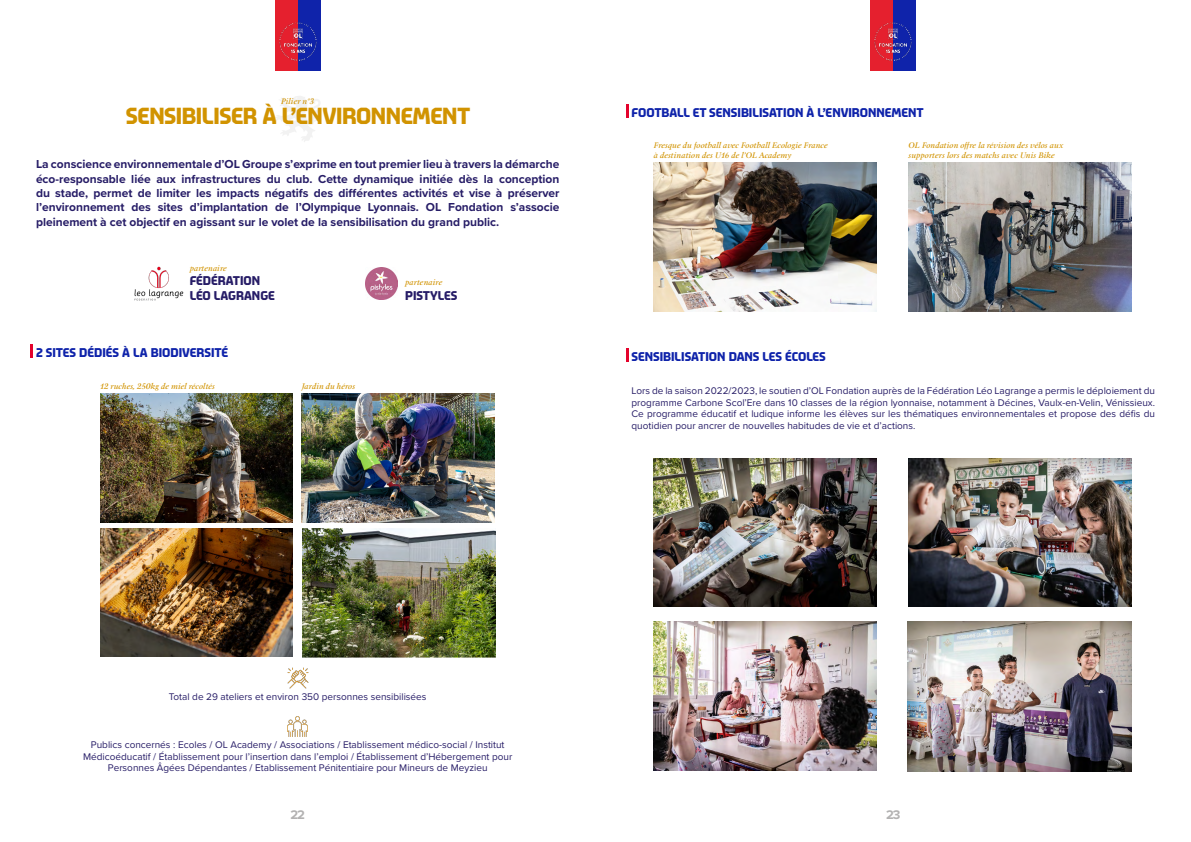
<style>
.page{position:relative;width:1191px;height:842px;background:#fff}
.page>*{position:absolute;margin:0;border:0;box-sizing:border-box;transform-origin:0 0}
.t1{font:22px "OL Stadium";letter-spacing:-.02em;color:#d19300}
.t2{font:700 13px "Proxima Nova";color:#b3b2b2}
.t3{font:700 12px/14.4px "Proxima Nova";color:#271d67;text-align:justify}
.t4{font:12px "OL Stadium";color:#0f23aa}
.t5{font:12px/14.4px "OL Stadium";color:#271d67}
.t6{font:10px/11.5px "Proxima Nova";color:#271d67;text-align:center}
.t7{font:italic 8px/9.6px "Mauritius";color:#d19300}
</style>
<div class="page">
<div style="left:275px;top:0;width:23px;height:71px;background:#e5202e"></div>
<div style="left:298px;top:0;width:23px;height:71px;background:#0f23aa"></div>
<img style="left:279px;top:22px;width:38px;height:39px">
<svg style="left:276px;top:96px;width:44px;height:46px"></svg>
<img style="left:134px;top:266px;width:50px;height:34px">
<img style="left:302px;top:394px;width:192px;height:128px">
<img style="left:100px;top:394px;width:193px;height:128px">
<img style="left:287px;top:667px;width:22px;height:22px">
<img style="left:287px;top:716px;width:21px;height:21px">
<img style="left:365px;top:267px;width:33px;height:33px">
<img style="left:100px;top:528px;width:193px;height:128px">
<img style="left:303px;top:528px;width:192px;height:130px">
<svg style="left:31px;top:345px;width:2px;height:13px"></svg>
<div style="left:870px;top:0;width:23px;height:71px;background:#e5202e"></div>
<div style="left:893px;top:0;width:23px;height:71px;background:#0f23aa"></div>
<img style="left:874px;top:22px;width:38px;height:39px">
<img style="left:654px;top:163px;width:222px;height:148px">
<img style="left:908px;top:163px;width:223px;height:148px">
<img style="left:654px;top:458px;width:222px;height:148px">
<img style="left:908px;top:458px;width:223px;height:148px">
<img style="left:654px;top:622px;width:222px;height:148px">
<img style="left:907px;top:622px;width:224px;height:149px">
<svg style="left:626px;top:104px;width:2px;height:13px"></svg>
<svg style="left:626px;top:348px;width:2px;height:14px"></svg>
<p class="t7" style="left:281px;top:96px;width:35px">Pilier n°3</p>
<h1 class="t1" style="left:126px;top:102px;width:346px">SENSIBILISER À L’ENVIRONNEMENT</h1>
<p class="t3" style="left:36px;top:157px;width:525px">La conscience environnementale d’OL Groupe s’exprime en tout premier lieu à travers la démarche éco-responsable liée aux infrastructures du club. Cette dynamique initiée dès la conception du stade, permet de limiter les impacts négatifs des différentes activités et vise à préserver l’environnement des sites d’implantation de l’Olympique Lyonnais. OL Fondation s’associe pleinement à cet objectif en agissant sur le volet de la sensibilisation du grand public.</p>
<p class="t7" style="left:190px;top:263px;width:39px">partenaire</p>
<p class="t5" style="left:190px;top:274px;width:87px">FÉDÉRATION<br>LÉO LAGRANGE</p>
<p class="t4" style="left:36px;top:345px;width:194px">2 SITES DÉDIÉS À LA BIODIVERSITÉ</p>
<p class="t7" style="left:100px;top:381px;width:116px">12 ruches, 250kg de miel récoltés</p>
<p class="t7" style="left:302px;top:381px;width:55px">Jardin du héros</p>
<p class="t7" style="left:405px;top:278px;width:39px">partenaire</p>
<p class="t5" style="left:405px;top:288px;width:54px">PISTYLES</p>
<p class="t4" style="left:631px;top:105px;width:294px">FOOTBALL ET SENSIBILISATION À L’ENVIRONNEMENT</p>
<p class="t7" style="left:654px;top:140px;width:175px">Fresque du football avec Football Ecologie France à destination des U16 de l’OL Academy</p>
<p class="t7" style="left:908px;top:140px;width:156px">OL Fondation offre la révision des vélos aux supporters lors des matchs avec Unis Bike</p>
<p class="t4" style="left:631px;top:349px;width:196px">SENSIBILISATION DANS LES ÉCOLES</p>
<p class="t6" style="left:631px;top:385px;width:525px;text-align:justify">Lors de la saison 2022/2023, le soutien d’OL Fondation auprès de la Fédération Léo Lagrange a permis le déploiement du programme Carbone Scol’Ere dans 10 classes de la région lyonnaise, notamment à Décines, Vaulx-en-Velin, Vénissieux.<br>Ce programme éducatif et ludique informe les élèves sur les thématiques environnementales et propose des défis du quotidien pour ancrer de nouvelles habitudes de vie et d’actions.</p>
<p class="t6" style="left:169px;top:691px;width:259px">Total de 29 ateliers et environ 350 personnes sensibilisées</p>
<p class="t6" style="left:83px;top:739px;width:430px">Publics concernés : Ecoles / OL Academy / Associations / Etablissement médico-social / Institut<br>Médicoéducatif / Établissement pour l’insertion dans l’emploi / Établissement d’Hébergement pour<br>Personnes Âgées Dépendantes / Etablissement Pénitentiaire pour Mineurs de Meyzieu</p>
<h2 class="t2" style="left:290px;top:805px;width:16px">22</h2>
<h2 class="t2" style="left:886px;top:805px;width:16px">23</h2>
</div>
